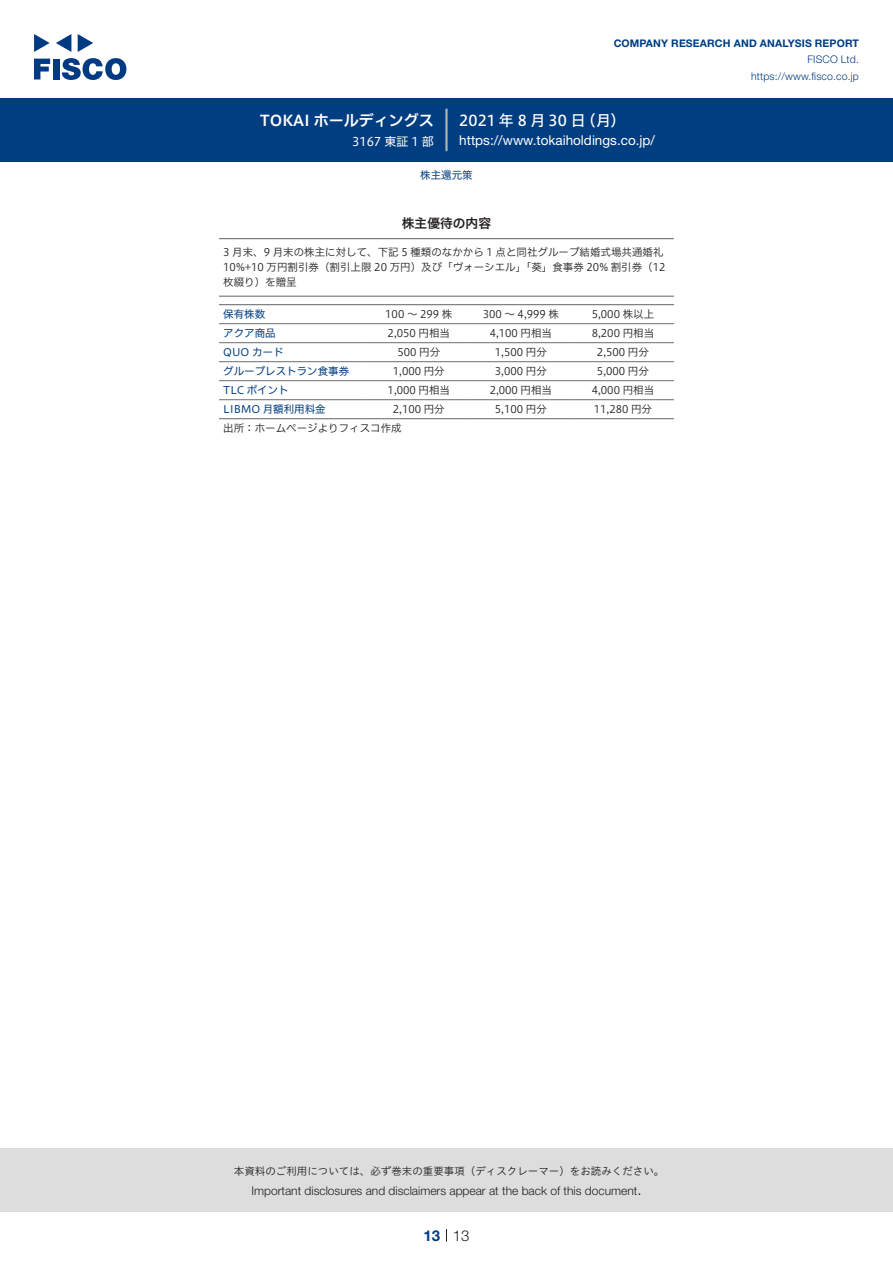
<style>
.page{position:relative;width:893px;height:1263px;background:#fff}
.page>*{position:absolute;margin:0;border:0;box-sizing:border-box;transform-origin:0 0}
.t1{font:15px "Hiragino UD Sans F Std N W5";letter-spacing:.01em;color:#fff}
.t2{font:15px "Hiragino UD Sans F Std N W6";color:#fff}
.t3{font:300 15px "Helvetica Neue LT Std";color:#231f20}
.t4{font:700 15px "Helvetica Neue LT Std";color:#003d81}
.t5{font:13.5px "Helvetica Neue LT Std";color:#fff}
.t6{font:12.75px "Hiragino UD Sans F Std N W6";color:#231f20}
.t7{font:300 12px "Helvetica Neue LT Std";color:#231f20}
.t8{font:12px "Hiragino UD Sans F Std N W4";color:#fff}
.t9{font:10.5px/15px "Hiragino UD Sans F Std N W3";color:#231f20}
.t10{font:10.5px "Hiragino UD Sans F Std N W4";color:#003d81}
.t11{font:10.5px "Hiragino UD Sans Std W3";color:#231f20}
.t12{font:700 10.5px "Helvetica Neue LT Std";letter-spacing:.015em;color:#003d81}
.t13{font:300 10.5px/16.5px "Helvetica Neue LT Std";letter-spacing:.015em;color:#003d81;text-align:right}
</style>
<div class="page">
<div style="left:0;top:1148px;width:893px;height:64px;background:#ddd"></div>
<svg style="left:34px;top:59px;width:16px;height:20px"></svg>
<div style="left:53px;top:59px;width:6px;height:20px;background:#003a83"></div>
<svg style="left:62px;top:58px;width:64px;height:22px"></svg>
<svg style="left:34px;top:34px;width:16px;height:18px"></svg>
<svg style="left:78px;top:34px;width:15px;height:18px"></svg>
<svg style="left:56px;top:34px;width:15px;height:18px"></svg>
<div style="left:0;top:98px;width:893px;height:64px;background:#003d81"></div>
<hr style="left:445px;top:109px;width:3px;height:42px;background:#b5b5b6">
<svg style="left:446px;top:1229px;width:1px;height:13px"></svg>
<hr style="left:219px;top:323px;width:149px;height:1px;background:#6c6d70">
<hr style="left:368px;top:323px;width:102px;height:1px;background:#6c6d70">
<hr style="left:470px;top:323px;width:102px;height:1px;background:#6c6d70">
<hr style="left:572px;top:323px;width:102px;height:1px;background:#6c6d70">
<hr style="left:219px;top:342px;width:149px;height:1px;background:#6c6d70">
<hr style="left:368px;top:342px;width:102px;height:1px;background:#6c6d70">
<hr style="left:470px;top:342px;width:102px;height:1px;background:#6c6d70">
<hr style="left:572px;top:342px;width:102px;height:1px;background:#6c6d70">
<hr style="left:219px;top:361px;width:149px;height:1px;background:#6c6d70">
<hr style="left:368px;top:361px;width:102px;height:1px;background:#6c6d70">
<hr style="left:470px;top:361px;width:102px;height:1px;background:#6c6d70">
<hr style="left:572px;top:361px;width:102px;height:1px;background:#6c6d70">
<hr style="left:219px;top:380px;width:149px;height:1px;background:#6c6d70">
<hr style="left:368px;top:380px;width:102px;height:1px;background:#6c6d70">
<hr style="left:470px;top:380px;width:102px;height:1px;background:#6c6d70">
<hr style="left:572px;top:380px;width:102px;height:1px;background:#6c6d70">
<hr style="left:219px;top:399px;width:149px;height:1px;background:#6c6d70">
<hr style="left:368px;top:399px;width:102px;height:1px;background:#6c6d70">
<hr style="left:470px;top:399px;width:102px;height:1px;background:#6c6d70">
<hr style="left:572px;top:399px;width:102px;height:1px;background:#6c6d70">
<hr style="left:219px;top:304px;width:149px;height:1px;background:#6c6d70">
<hr style="left:368px;top:304px;width:102px;height:1px;background:#6c6d70">
<hr style="left:470px;top:304px;width:102px;height:1px;background:#6c6d70">
<hr style="left:572px;top:304px;width:102px;height:1px;background:#6c6d70">
<hr style="left:219px;top:418px;width:149px;height:1px;background:#6c6d70">
<hr style="left:368px;top:418px;width:102px;height:1px;background:#6c6d70">
<hr style="left:470px;top:418px;width:102px;height:1px;background:#6c6d70">
<hr style="left:572px;top:418px;width:102px;height:1px;background:#6c6d70">
<hr style="left:219px;top:238px;width:149px;height:1px;background:#6c6d70">
<hr style="left:368px;top:238px;width:102px;height:1px;background:#6c6d70">
<hr style="left:470px;top:238px;width:102px;height:1px;background:#6c6d70">
<hr style="left:572px;top:238px;width:102px;height:1px;background:#6c6d70">
<hr style="left:219px;top:296px;width:149px;height:1px;background:#6c6d70">
<hr style="left:368px;top:296px;width:102px;height:1px;background:#6c6d70">
<hr style="left:470px;top:296px;width:102px;height:1px;background:#6c6d70">
<hr style="left:572px;top:296px;width:102px;height:1px;background:#6c6d70">
<h1 class="t2" style="left:260px;top:109px;width:175px">TOKAI ホールディングス</h1>
<p class="t8" style="left:352px;top:132px;width:83px">3167 東証 1 部</p>
<p class="t12" style="left:614px;top:37px;width:247px">COMPANY RESEARCH AND ANALYSIS REPORT</p>
<p class="t13" style="left:751px;top:51px;width:109px">FISCO Ltd. https://www.fisco.co j p.</p>
<h1 class="t1" style="left:581px;top:109px;width:46px">（月(</h1>
<h1 class="t1" style="left:459px;top:109px;width:128px">2021年 8 月30 日</h1>
<p class="t5" style="left:459px;top:132px;width:197px">https://www.tokaiholdings.co j p. /</p>
<p class="t10" style="left:420px;top:167px;width:54px">株主還元策</p>
<p class="t6" style="left:402px;top:214px;width:91px">株主優待の内容</p>
<p class="t9" style="left:223px;top:244px;width:444px">3 月末、9 月末の株主に対して、下記 5 種類のなかから 1 点と同社グループ結婚式場共通婚礼<br>10%+10 万円割引券（割引上限 20 万円）及び「ヴォーシエル」「葵」食事券 20% 割引券)12枚綴り）を贈呈</p>
<p class="t9" style="left:592px;top:306px;width:64px">5,000 株以上</p>
<p class="t10" style="left:223px;top:306px;width:43px">保有株数</p>
<p class="t9" style="left:385px;top:306px;width:69px">100 ～ 299 株</p>
<p class="t9" style="left:483px;top:306px;width:78px">300 ～ 4,999 株</p>
<p class="t10" style="left:223px;top:325px;width:54px">アクア商品</p>
<p class="t9" style="left:388px;top:325px;width:64px">2,050 円相当</p>
<p class="t9" style="left:490px;top:325px;width:64px">4,100 円相当</p>
<p class="t9" style="left:592px;top:325px;width:64px">8,200 円相当</p>
<p class="t10" style="left:223px;top:344px;width:62px">QUO カード</p>
<p class="t9" style="left:397px;top:344px;width:44px">500 円分</p>
<p class="t9" style="left:495px;top:344px;width:53px">1,500 円分</p>
<p class="t9" style="left:597px;top:344px;width:53px">2,500 円分</p>
<p class="t10" style="left:223px;top:363px;width:127px">グループレストラン食事券</p>
<p class="t9" style="left:393px;top:363px;width:53px">1,000 円分</p>
<p class="t9" style="left:495px;top:363px;width:53px">3,000 円分</p>
<p class="t9" style="left:597px;top:363px;width:53px">5,000 円分</p>
<p class="t10" style="left:223px;top:382px;width:67px">TLC ポイント</p>
<p class="t9" style="left:388px;top:382px;width:64px">1,000 円相当</p>
<p class="t9" style="left:490px;top:382px;width:64px">2,000 円相当</p>
<p class="t9" style="left:592px;top:382px;width:64px">4,000 円相当</p>
<p class="t10" style="left:223px;top:401px;width:104px">LIBMO 月額利用料金</p>
<p class="t9" style="left:223px;top:420px;width:180px">出所：ホームページよりフィスコ作成</p>
<p class="t9" style="left:393px;top:401px;width:53px">2,100 円分</p>
<p class="t9" style="left:495px;top:401px;width:53px">5,100 円分</p>
<p class="t9" style="left:594px;top:401px;width:60px">11,280 円分</p>
<p class="t11" style="left:234px;top:1163px;width:432px">本資料のご利用については、必ず巻末の重要事項（ディスクレーマー）をお読みください。</p>
<h1 class="t3" style="left:637px;top:1180px;width:6px">.</h1>
<p class="t7" style="left:251px;top:1183px;width:387px">Important disclosures and disclaimers appear at the back of this document</p>
<h1 class="t4" style="left:423px;top:1226px;width:18px">13</h1>
<h1 class="t3" style="left:453px;top:1226px;width:18px">13</h1>
</div>
